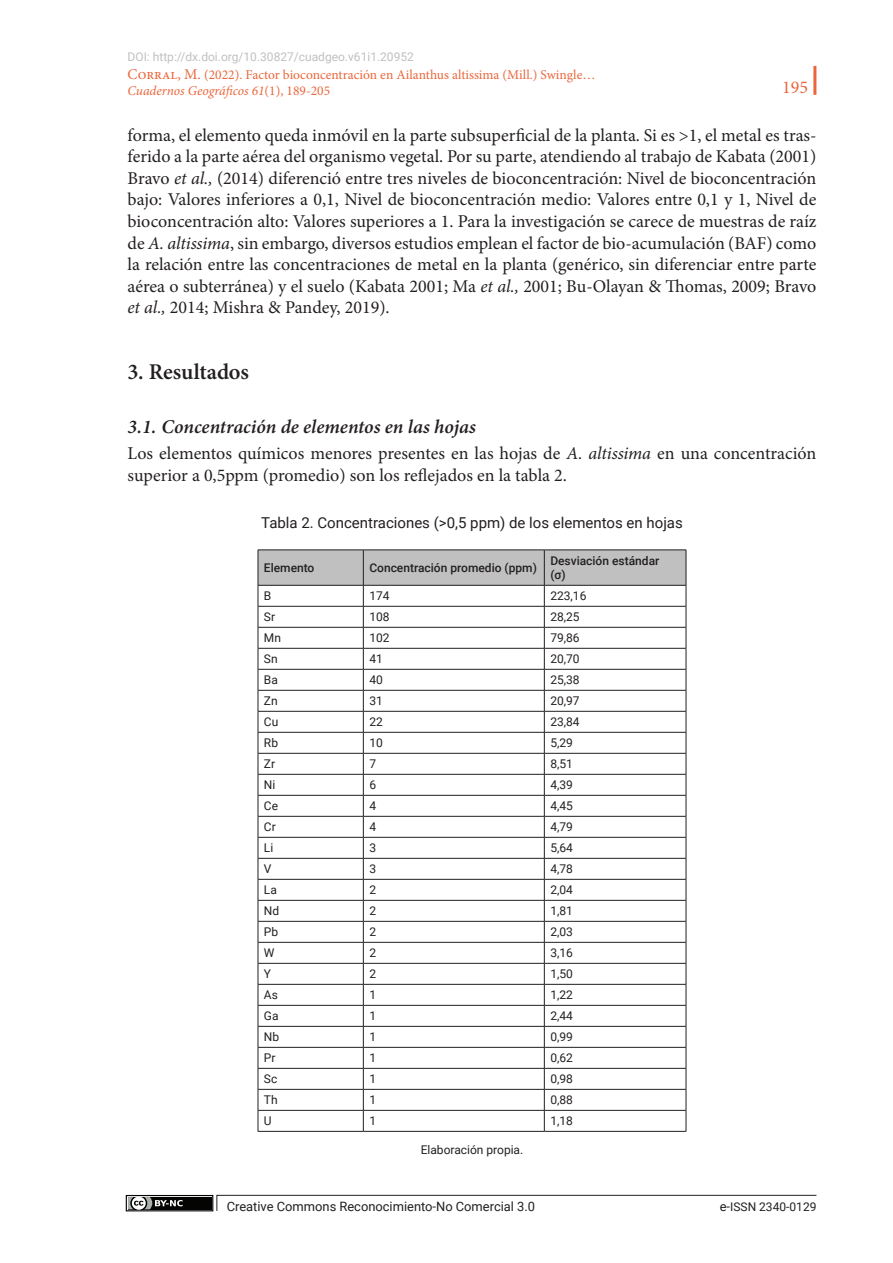
<style>
.page{position:relative;width:893px;height:1263px;background:#fff}
.page>*{position:absolute;margin:0;border:0;box-sizing:border-box;transform-origin:0 0}
.t1{font:600 22.5px "Minion Pro";letter-spacing:-.005em;color:#231f20}
.t2{font:italic 600 19.5px "Minion Pro";color:#231f20}
.t3{font:18px/21.6px "Minion Pro";color:#231f20;text-align:justify}
.t4{font:18px "Minion Pro";color:#ea663b}
.sps_tablas_titulo{font:15px "Roboto";color:#231f20}
.t5{font:13.5px/16.2px "Minion Pro";color:#ea663b}
.t6{font:12.9px "Roboto";color:#231f20}
.sps_tablas_texto{font:12px "Roboto";color:#231f20}
.sps_tablas_epig{font:500 12px "Roboto";color:#231f20}
.t7{font:12px "Roboto";color:#c0c0c0}
.sps_tablas_notas{font:12px "Roboto";color:#231f20}
.s1{font-size:15px}
.s2{font-style:italic}
.s3{font-size:12.9px}
</style>
<div class="page">
<hr style="left:813px;top:66px;width:3px;height:29px;background:#ea663b">
<svg style="left:216px;top:1195px;width:601px;height:16px"></svg>
<div style="left:126px;top:1195px;width:87px;height:16px;border:1px solid #040503"></div>
<div style="left:128px;top:1197px;width:83px;height:12px;background:#040503"></div>
<svg style="left:128px;top:1197px;width:55px;height:12px"></svg>
<svg style="left:258px;top:550px;width:429px;height:581px"></svg>
<hr style="left:258px;top:1131px;width:105px;height:1px;background:#231f20">
<hr style="left:363px;top:1131px;width:181px;height:1px;background:#231f20">
<hr style="left:544px;top:1131px;width:142px;height:1px;background:#231f20">
<p class="t7" style="left:128px;top:48px;width:288px">DOI: http://dx.doi.org/10.30827/cuadgeo.v61i1.20952</p>
<p class="t5" style="left:128px;top:66px;width:469px"><span class="s1">Corral, M.</span> (2022). Factor bioconcentración en Ailanthus altissima (Mill.) Swingle…<br><span class="s2">Cuadernos Geográficos 61</span>(1), 189-205</p>
<p class="t3" style="left:128px;top:124px;width:690px">forma, el elemento queda inmóvil en la parte subsuperficial de la planta. Si es &gt;1, el metal es tras&shy;ferido a la parte aérea del organismo vegetal. Por su parte, atendiendo al trabajo de Kabata (2001)<br>Bravo <span class="s2">et al.,</span> (2014) diferenció entre tres niveles de bioconcentración: Nivel de bioconcentración bajo: Valores inferiores a 0,1, Nivel de bioconcentración medio: Valores entre 0,1 y 1, Nivel de bioconcentración alto: Valores superiores a 1. Para la investigación se carece de muestras de raíz de <span class="s2">A. altissima</span>, sin embargo, diversos estudios emplean el factor de bio-acumulación (BAF) como la relación entre las concentraciones de metal en la planta (genérico, sin diferenciar entre parte aérea o subterránea) y el suelo (Kabata 2001; Ma <span class="s2">et al.,</span> 2001; Bu-Olayan &amp; Thomas, 2009; Bravo <span class="s2">et al.,</span> 2014; Mishra &amp; Pandey, 2019).</p>
<p class="t4" style="left:782px;top:75px;width:27px">195</p>
<p class="t1" style="left:128px;top:356px;width:123px">3. Resultados</p>
<p class="t2" style="left:128px;top:413px;width:350px">3.1. Concentración de elementos en las hojas</p>
<p class="t3" style="left:128px;top:443px;width:690px">Los elementos químicos menores presentes en las hojas de <span class="s2">A. altissima</span> en una concentración superior a 0,5ppm (promedio) son los reflejados en la tabla 2.</p>
<p class="sps_tablas_titulo" style="left:261px;top:512px;width:423px">Tabla 2. Concentraciones (&gt;0,5 ppm) de los elementos en hojas</p>
<p class="sps_tablas_epig" style="left:264px;top:559px;width:52px">Elemento</p>
<p class="sps_tablas_epig" style="left:369px;top:559px;width:169px">Concentración promedio (ppm)</p>
<p class="sps_tablas_epig" style="left:550px;top:552px;width:111px">Desviación estándar</p>
<p class="sps_tablas_epig" style="left:550px;top:567px;width:17px">(σ)</p>
<p class="sps_tablas_texto" style="left:264px;top:588px;width:9px">B</p>
<p class="sps_tablas_texto" style="left:369px;top:588px;width:22px">174</p>
<p class="sps_tablas_texto" style="left:550px;top:588px;width:38px">223,16</p>
<p class="sps_tablas_texto" style="left:264px;top:609px;width:13px">Sr</p>
<p class="sps_tablas_texto" style="left:369px;top:609px;width:22px">108</p>
<p class="sps_tablas_texto" style="left:550px;top:609px;width:31px">28,25</p>
<p class="sps_tablas_texto" style="left:264px;top:630px;width:19px">Mn</p>
<p class="sps_tablas_texto" style="left:369px;top:630px;width:22px">102</p>
<p class="sps_tablas_texto" style="left:550px;top:630px;width:31px">79,86</p>
<p class="sps_tablas_texto" style="left:264px;top:651px;width:15px">Sn</p>
<p class="sps_tablas_texto" style="left:369px;top:651px;width:15px">41</p>
<p class="sps_tablas_texto" style="left:550px;top:651px;width:31px">20,70</p>
<p class="sps_tablas_texto" style="left:264px;top:672px;width:16px">Ba</p>
<p class="sps_tablas_texto" style="left:369px;top:672px;width:15px">40</p>
<p class="sps_tablas_texto" style="left:550px;top:672px;width:31px">25,38</p>
<p class="sps_tablas_texto" style="left:264px;top:693px;width:15px">Zn</p>
<p class="sps_tablas_texto" style="left:369px;top:693px;width:15px">31</p>
<p class="sps_tablas_texto" style="left:550px;top:693px;width:31px">20,97</p>
<p class="sps_tablas_texto" style="left:264px;top:714px;width:16px">Cu</p>
<p class="sps_tablas_texto" style="left:369px;top:714px;width:15px">22</p>
<p class="sps_tablas_texto" style="left:550px;top:714px;width:31px">23,84</p>
<p class="sps_tablas_texto" style="left:264px;top:735px;width:16px">Rb</p>
<p class="sps_tablas_texto" style="left:369px;top:735px;width:15px">10</p>
<p class="sps_tablas_texto" style="left:550px;top:735px;width:24px">5,29</p>
<p class="sps_tablas_texto" style="left:264px;top:756px;width:13px">Zr</p>
<p class="sps_tablas_texto" style="left:369px;top:756px;width:8px">7</p>
<p class="sps_tablas_texto" style="left:550px;top:756px;width:24px">8,51</p>
<p class="sps_tablas_texto" style="left:264px;top:777px;width:13px">Ni</p>
<p class="sps_tablas_texto" style="left:369px;top:777px;width:8px">6</p>
<p class="sps_tablas_texto" style="left:550px;top:777px;width:24px">4,39</p>
<p class="sps_tablas_texto" style="left:264px;top:798px;width:16px">Ce</p>
<p class="sps_tablas_texto" style="left:369px;top:798px;width:8px">4</p>
<p class="sps_tablas_texto" style="left:550px;top:798px;width:24px">4,45</p>
<p class="sps_tablas_texto" style="left:264px;top:819px;width:13px">Cr</p>
<p class="sps_tablas_texto" style="left:369px;top:819px;width:8px">4</p>
<p class="sps_tablas_texto" style="left:550px;top:819px;width:24px">4,79</p>
<p class="sps_tablas_texto" style="left:264px;top:840px;width:11px">Li</p>
<p class="sps_tablas_texto" style="left:369px;top:840px;width:8px">3</p>
<p class="sps_tablas_texto" style="left:550px;top:840px;width:24px">5,64</p>
<p class="sps_tablas_texto" style="left:264px;top:861px;width:9px">V</p>
<p class="sps_tablas_texto" style="left:369px;top:861px;width:8px">3</p>
<p class="sps_tablas_texto" style="left:550px;top:861px;width:24px">4,78</p>
<p class="sps_tablas_texto" style="left:264px;top:882px;width:14px">La</p>
<p class="sps_tablas_texto" style="left:369px;top:882px;width:8px">2</p>
<p class="sps_tablas_texto" style="left:550px;top:882px;width:24px">2,04</p>
<p class="sps_tablas_texto" style="left:264px;top:903px;width:17px">Nd</p>
<p class="sps_tablas_texto" style="left:369px;top:903px;width:8px">2</p>
<p class="sps_tablas_texto" style="left:550px;top:903px;width:24px">1,81</p>
<p class="sps_tablas_texto" style="left:264px;top:924px;width:16px">Pb</p>
<p class="sps_tablas_texto" style="left:369px;top:924px;width:8px">2</p>
<p class="sps_tablas_texto" style="left:550px;top:924px;width:24px">2,03</p>
<p class="sps_tablas_texto" style="left:264px;top:945px;width:12px">W</p>
<p class="sps_tablas_texto" style="left:369px;top:945px;width:8px">2</p>
<p class="sps_tablas_texto" style="left:550px;top:945px;width:24px">3,16</p>
<p class="sps_tablas_texto" style="left:264px;top:966px;width:9px">Y</p>
<p class="sps_tablas_texto" style="left:369px;top:966px;width:8px">2</p>
<p class="sps_tablas_texto" style="left:550px;top:966px;width:24px">1,50</p>
<p class="sps_tablas_texto" style="left:264px;top:987px;width:16px">As</p>
<p class="sps_tablas_texto" style="left:369px;top:987px;width:8px">1</p>
<p class="sps_tablas_texto" style="left:550px;top:987px;width:24px">1,22</p>
<p class="sps_tablas_texto" style="left:264px;top:1008px;width:16px">Ga</p>
<p class="sps_tablas_texto" style="left:369px;top:1008px;width:8px">1</p>
<p class="sps_tablas_texto" style="left:550px;top:1008px;width:24px">2,44</p>
<p class="sps_tablas_texto" style="left:264px;top:1029px;width:17px">Nb</p>
<p class="sps_tablas_texto" style="left:369px;top:1029px;width:8px">1</p>
<p class="sps_tablas_texto" style="left:550px;top:1029px;width:24px">0,99</p>
<p class="sps_tablas_texto" style="left:264px;top:1050px;width:13px">Pr</p>
<p class="sps_tablas_texto" style="left:369px;top:1050px;width:8px">1</p>
<p class="sps_tablas_texto" style="left:550px;top:1050px;width:24px">0,62</p>
<p class="sps_tablas_texto" style="left:264px;top:1071px;width:15px">Sc</p>
<p class="sps_tablas_texto" style="left:369px;top:1071px;width:8px">1</p>
<p class="sps_tablas_texto" style="left:550px;top:1071px;width:24px">0,98</p>
<p class="sps_tablas_texto" style="left:264px;top:1092px;width:15px">Th</p>
<p class="sps_tablas_texto" style="left:369px;top:1092px;width:8px">1</p>
<p class="sps_tablas_texto" style="left:550px;top:1092px;width:24px">0,88</p>
<p class="sps_tablas_texto" style="left:264px;top:1113px;width:9px">U</p>
<p class="sps_tablas_texto" style="left:369px;top:1113px;width:8px">1</p>
<p class="sps_tablas_texto" style="left:550px;top:1113px;width:24px">1,18</p>
<p class="sps_tablas_notas" style="left:421px;top:1142px;width:104px">Elaboración propia.</p>
<p class="t6" style="left:227px;top:1197px;width:310px">Creative Commons Reconocimiento-No Comercial 3.0</p>
<p class="sps_tablas_notas" style="left:720px;top:1198px;width:98px"><span class="s3">e-</span>ISSN 2340-0129</p>
</div>
